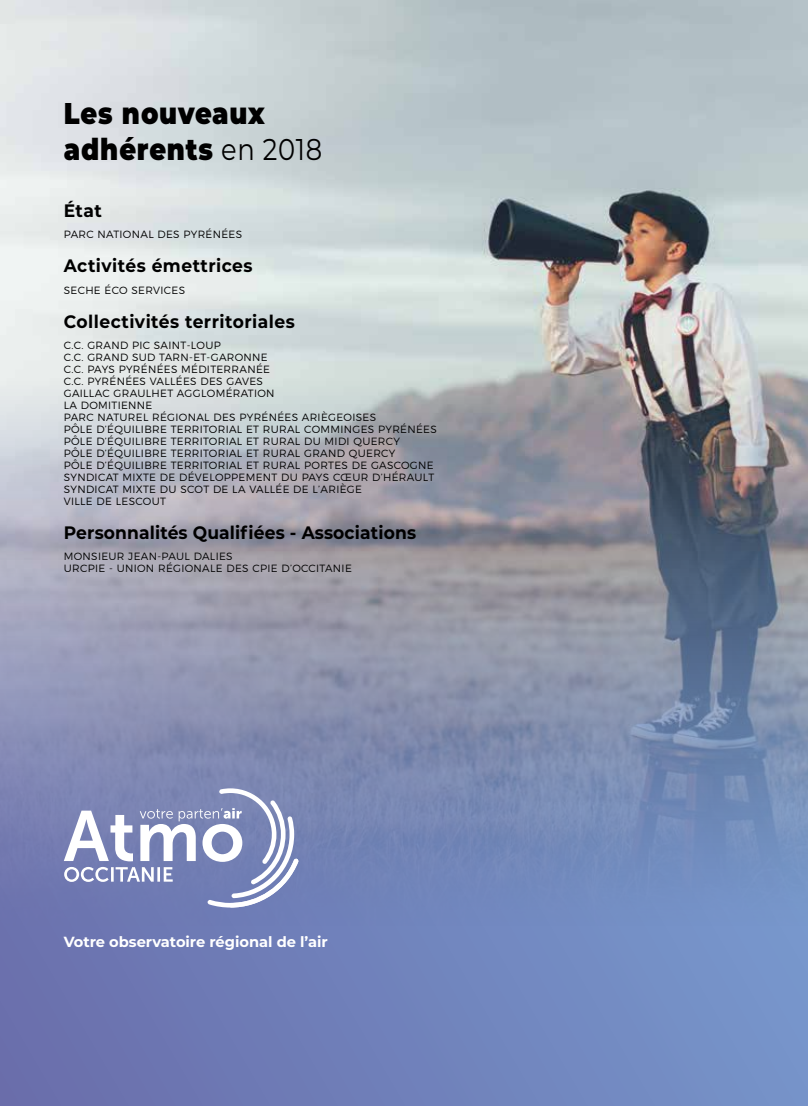
<style>
.page{position:relative;width:808px;height:1106px;background:#fff}
.page>*{position:absolute;margin:0;border:0;box-sizing:border-box;transform-origin:0 0}
.t1{font:900 30px/36px "Montserrat";letter-spacing:.03em;color:#000;scale:.86 1}
.t2{font:700 18px "Montserrat";letter-spacing:.02em;color:#000;scale:.95 1}
.t3{font:700 14.7px "Montserrat";color:#fff}
.t4{font:300 10.5px/12px "Montserrat";letter-spacing:.03em;color:#000}
.s1{font-weight:400}
</style>
<div class="page">
<div style="left:0;top:113px;width:808px;height:993px;background:linear-gradient(to right,#6a6fac,#7795cb)"></div>
<img style="left:0;top:0;width:808px;height:936px">
<svg style="left:64px;top:788px;width:235px;height:119px"></svg>
<h1 class="t1" style="left:64px;top:94px;width:302px">Les nouveaux adhérents <span class="s1">en 2018</span></h1>
<h2 class="t2" style="left:64px;top:198px;width:42px">État</h2>
<p class="t4" style="left:64px;top:227px;width:180px">PARC NATIONAL DES PYRÉNÉES</p>
<h2 class="t2" style="left:64px;top:253px;width:200px">Activités émettrices</h2>
<p class="t4" style="left:64px;top:283px;width:123px">SECHE ÉCO SERVICES</p>
<h2 class="t2" style="left:64px;top:309px;width:245px">Collectivités territoriales</h2>
<p class="t4" style="left:64px;top:338px;width:374px">C.C. GRAND PIC SAINT-LOUP<br>C.C. GRAND SUD TARN-ET-GARONNE<br>C.C. PAYS PYRÉNÉES MÉDITERRANÉE<br>C.C. PYRÉNÉES VALLÉES DES GAVES<br>GAILLAC GRAULHET AGGLOMÉRATION<br>LA DOMITIENNE<br>PARC NATUREL RÉGIONAL DES PYRÉNÉES ARIÈGEOISES<br>PÔLE D’ÉQUILIBRE TERRITORIAL ET RURAL COMMINGES PYRÉNÉES PÔLE D’ÉQUILIBRE TERRITORIAL ET RURAL DU MIDI QUERCY<br>PÔLE D’ÉQUILIBRE TERRITORIAL ET RURAL GRAND QUERCY<br>PÔLE D’ÉQUILIBRE TERRITORIAL ET RURAL PORTES DE GASCOGNE SYNDICAT MIXTE DE DÉVELOPPEMENT DU PAYS CŒUR D’HÉRAULT SYNDICAT MIXTE DU SCOT DE LA VALLÉE DE L’ARIÈGE<br>VILLE DE LESCOUT</p>
<h2 class="t2" style="left:64px;top:520px;width:372px">Personnalités Qualifiées - Associations</h2>
<p class="t4" style="left:64px;top:549px;width:290px">MONSIEUR JEAN-PAUL DALIES<br>URCPIE - UNION RÉGIONALE DES CPIE D’OCCITANIE</p>
<h3 class="t3" style="left:64px;top:931px;width:266px">Votre observatoire régional de l’air</h3>
</div>
